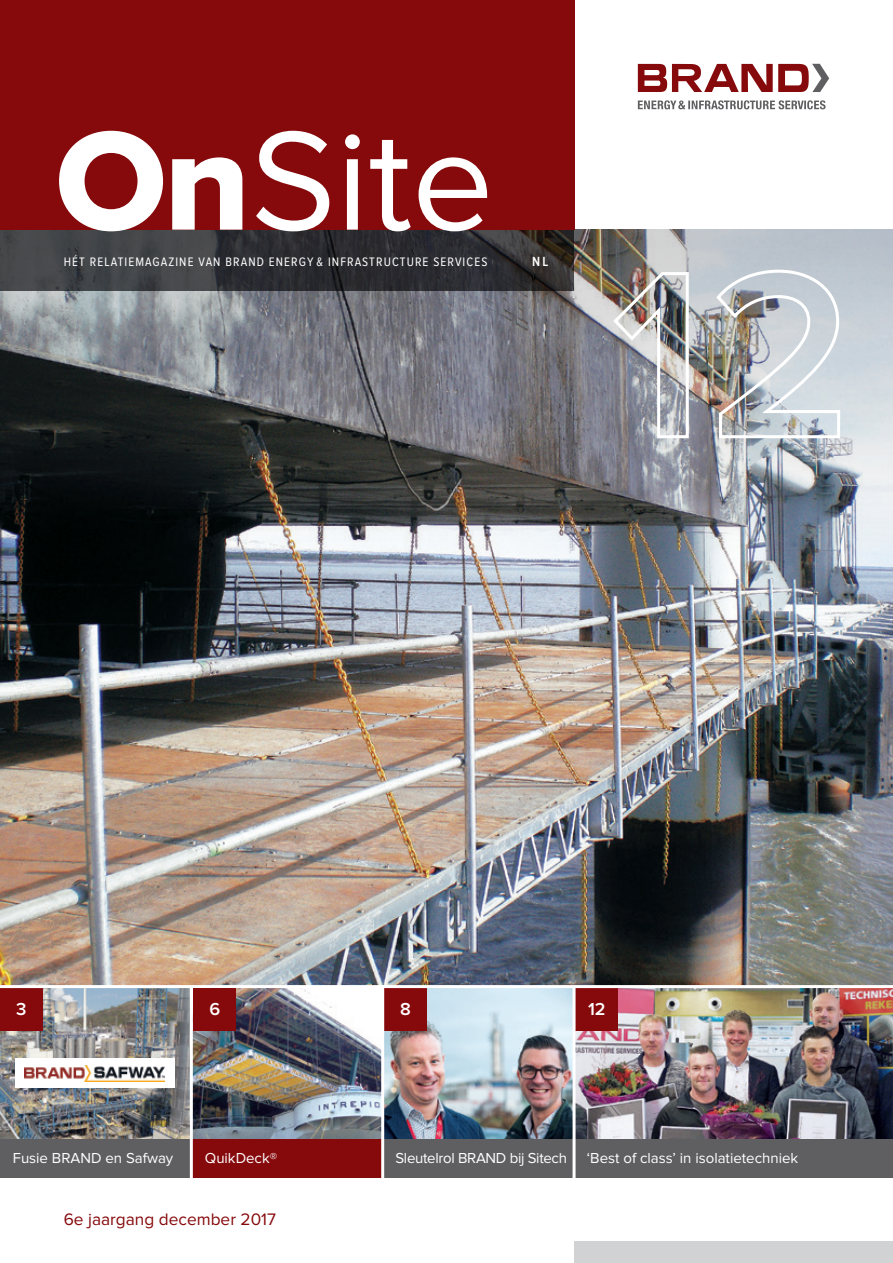
<style>
.page{position:relative;width:893px;height:1263px;background:#fff}
.page>*{position:absolute;margin:0;border:0;box-sizing:border-box;transform-origin:0 0}
.t1{font:145.8px "Proxima Nova";color:#fff}
.t2{font:600 18px "Proxima Nova";color:#fff}
.t3{font:17.25px "Proxima Nova";color:#86090c}
.t4{font:15px "Proxima Nova";color:#fff}
.t5{font:15px "Proxima Nova";letter-spacing:-.02em;color:#fff}
.t6{font:600 13.65px "Proxima Nova Cond";color:#fff}
.t7{font:12.75px "Proxima Nova Cond";letter-spacing:.085em;color:#fff}
.s1{font-family:"Proxima Nova Extrabld"}
.s2{font-weight:300}
</style>
<div class="page">
<img style="left:0;top:588px;width:893px;height:397px">
<img style="left:0;top:229px;width:893px;height:359px">
<img style="left:193px;top:988px;width:188px;height:152px">
<img style="left:576px;top:988px;width:317px;height:152px">
<img style="left:384px;top:988px;width:189px;height:152px">
<img style="left:0;top:988px;width:190px;height:152px">
<div style="left:0;top:988px;width:43px;height:42px;background:#86090c"></div>
<div style="left:384px;top:988px;width:43px;height:42px;background:#86090c"></div>
<div style="left:576px;top:988px;width:42px;height:42px;background:#86090c"></div>
<div style="left:0;top:1140px;width:893px;height:38px;background:#5f5f62"></div>
<svg style="left:0;top:230px;width:574px;height:61px"></svg>
<div style="left:0;top:0;width:574px;height:230px;background:#86090c"></div>
<div style="left:191px;top:1140px;width:191px;height:38px;background:#86090c"></div>
<hr style="left:190px;top:986px;width:3px;height:196px;background:#fff">
<hr style="left:381px;top:986px;width:3px;height:196px;background:#fff">
<hr style="left:573px;top:986px;width:3px;height:196px;background:#fff">
<svg style="left:638px;top:64px;width:191px;height:28px"></svg>
<svg style="left:638px;top:100px;width:187px;height:9px"></svg>
<div style="left:15px;top:1058px;width:159px;height:30px;background:#fff"></div>
<img style="left:24px;top:1065px;width:141px;height:16px">
<img style="left:611px;top:271px;width:79px;height:169px">
<img style="left:714px;top:268px;width:128px;height:172px">
<div style="left:194px;top:988px;width:42px;height:42px;background:#86090c"></div>
<div style="left:574px;top:1242px;width:319px;height:21px;background:#d1d2d4"></div>
<p class="t1" style="left:55px;top:114px;width:440px"><span class="s1">On</span>Site</p>
<p class="t7" style="left:64px;top:255px;width:425px">HÉT RELATIEMAGAZINE VAN BRAND ENERGY &amp; INFRASTRUCTURE SERVICES</p>
<p class="t6" style="left:532px;top:255px;width:18px">NL</p>
<p class="t2" style="left:16px;top:1001px;width:12px">3</p>
<p class="t2" style="left:400px;top:1001px;width:12px">8</p>
<p class="t2" style="left:588px;top:1001px;width:19px">12</p>
<p class="t2" style="left:209px;top:1001px;width:12px">6</p>
<p class="t4" style="left:13px;top:1151px;width:162px">Fusie BRAND en Safway</p>
<p class="t5" style="left:395px;top:1151px;width:173px">Sleutelrol BRAND bij Sitech</p>
<p class="t4" style="left:587px;top:1151px;width:213px">‘Best of class’ in isolatietechniek</p>
<p class="t4" style="left:205px;top:1151px;width:74px">QuikDeck<span class="s2">®</span></p>
<p class="t3" style="left:64px;top:1211px;width:214px">6e jaargang december 2017</p>
</div>
